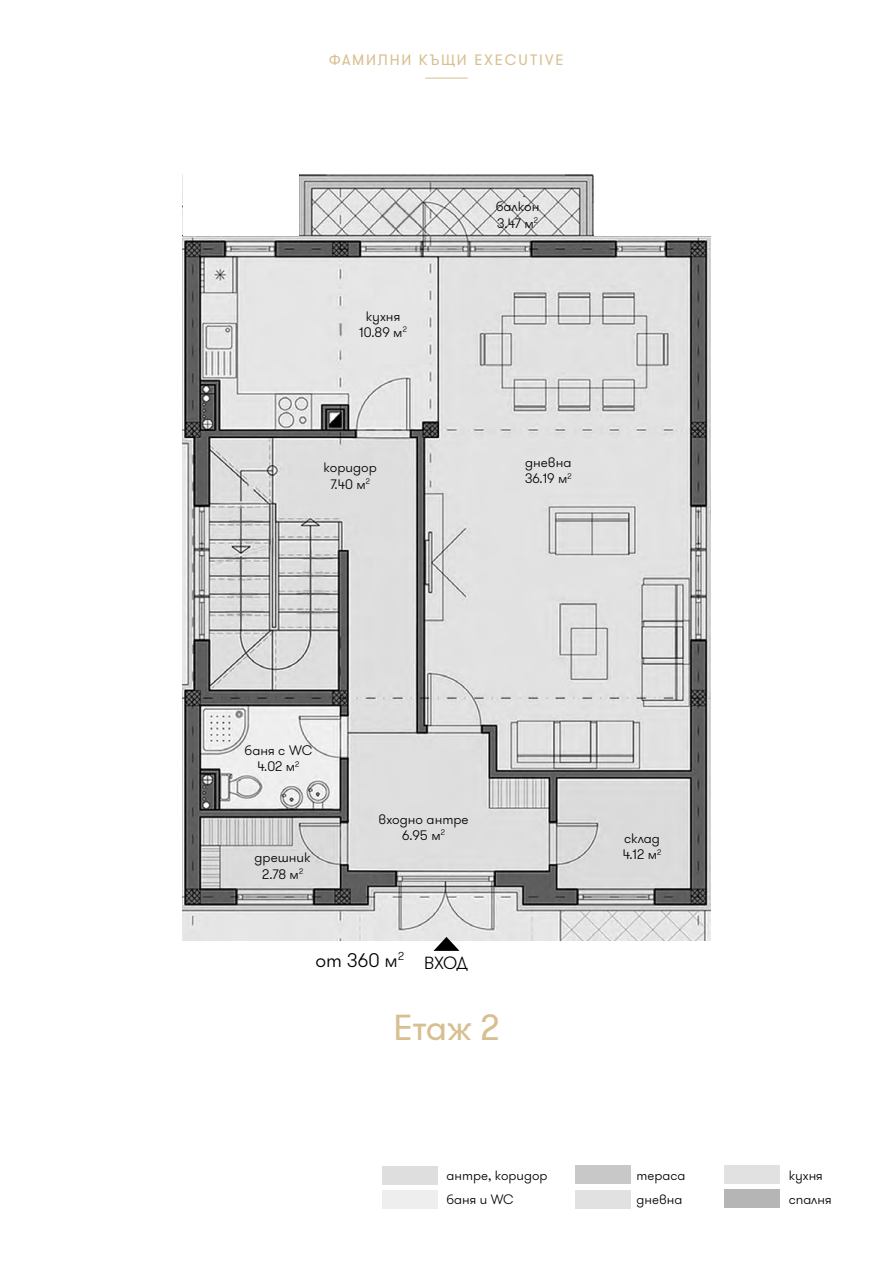
<style>
.page{position:relative;width:893px;height:1263px;background:#fff}
.page>*{position:absolute;margin:0;border:0;box-sizing:border-box;transform-origin:0 0}
.t1{font:36px "GT Walsheim Pro";color:#d8bf91}
.t2{font:300 19.5px "GT Walsheim Pro";color:#000}
.t3{font:300 17.55px "GT Walsheim Pro";color:#000}
.t4{font:15px "GT Walsheim Pro";letter-spacing:.12em;color:#d8bf91}
.t5{font:300 13.65px/16.4px "GT Walsheim Pro";color:#000;text-align:center}
.t6{font:300 13.5px/24px "GT Walsheim Pro";color:#000}
</style>
<div class="page">
<div style="left:382px;top:1166px;width:56px;height:19px;background:#dedede"></div>
<div style="left:382px;top:1190px;width:56px;height:19px;background:#eee"></div>
<div style="left:575px;top:1190px;width:56px;height:18px;background:#e1e1e1"></div>
<div style="left:575px;top:1165px;width:56px;height:19px;background:#c8c8c8"></div>
<div style="left:724px;top:1165px;width:56px;height:19px;background:#e1e1e1"></div>
<div style="left:724px;top:1190px;width:56px;height:18px;background:#b5b5b5"></div>
<hr style="left:425px;top:78px;width:43px;height:1px;background:#d8bf91">
<img style="left:183px;top:174px;width:527px;height:766px">
<div style="left:183px;top:167px;width:115px;height:68px;background:#fff"></div>
<div style="left:594px;top:165px;width:116px;height:70px;background:#fff"></div>
<svg style="left:433px;top:937px;width:26px;height:14px"></svg>
<p class="t4" style="left:329px;top:51px;width:236px">ФАМИЛНИ КЪЩИ EXECUTIVE</p>
<p class="t5" style="left:359px;top:308px;width:49px">кухня<br>10.89 м<sup>2</sup></p>
<p class="t5" style="left:496px;top:199px;width:45px;text-align:left">балкон<br>3.47 м<sup>2</sup></p>
<p class="t5" style="left:324px;top:459px;width:55px">коридор<br>7.40 м<sup>2</sup></p>
<p class="t5" style="left:525px;top:454px;width:48px;text-align:left">дневна<br>36.19 м<sup>2</sup></p>
<p class="t5" style="left:245px;top:742px;width:69px">баня с WC<br>4.02 м<sup>2</sup></p>
<p class="t5" style="left:255px;top:850px;width:58px">дрешник<br>2.78 м<sup>2</sup></p>
<p class="t5" style="left:379px;top:811px;width:92px">входно антре<br>6.95 м<sup>2</sup></p>
<h2 class="t2" style="left:316px;top:948px;width:90px">от 360 м<sup>2</sup></h2>
<p class="t3" style="left:424px;top:952px;width:45px">ВХОД</p>
<h1 class="t1" style="left:393px;top:1005px;width:108px">Етаж 2</h1>
<p class="t5" style="left:623px;top:830px;width:40px;text-align:left">склад<br>4.12 м<sup>2</sup></p>
<p class="t6" style="left:447px;top:1164px;width:103px">антре, коридор баня и WC</p>
<p class="t6" style="left:636px;top:1164px;width:51px">тераса дневна</p>
<p class="t6" style="left:789px;top:1164px;width:44px">кухня спалня</p>
</div>
